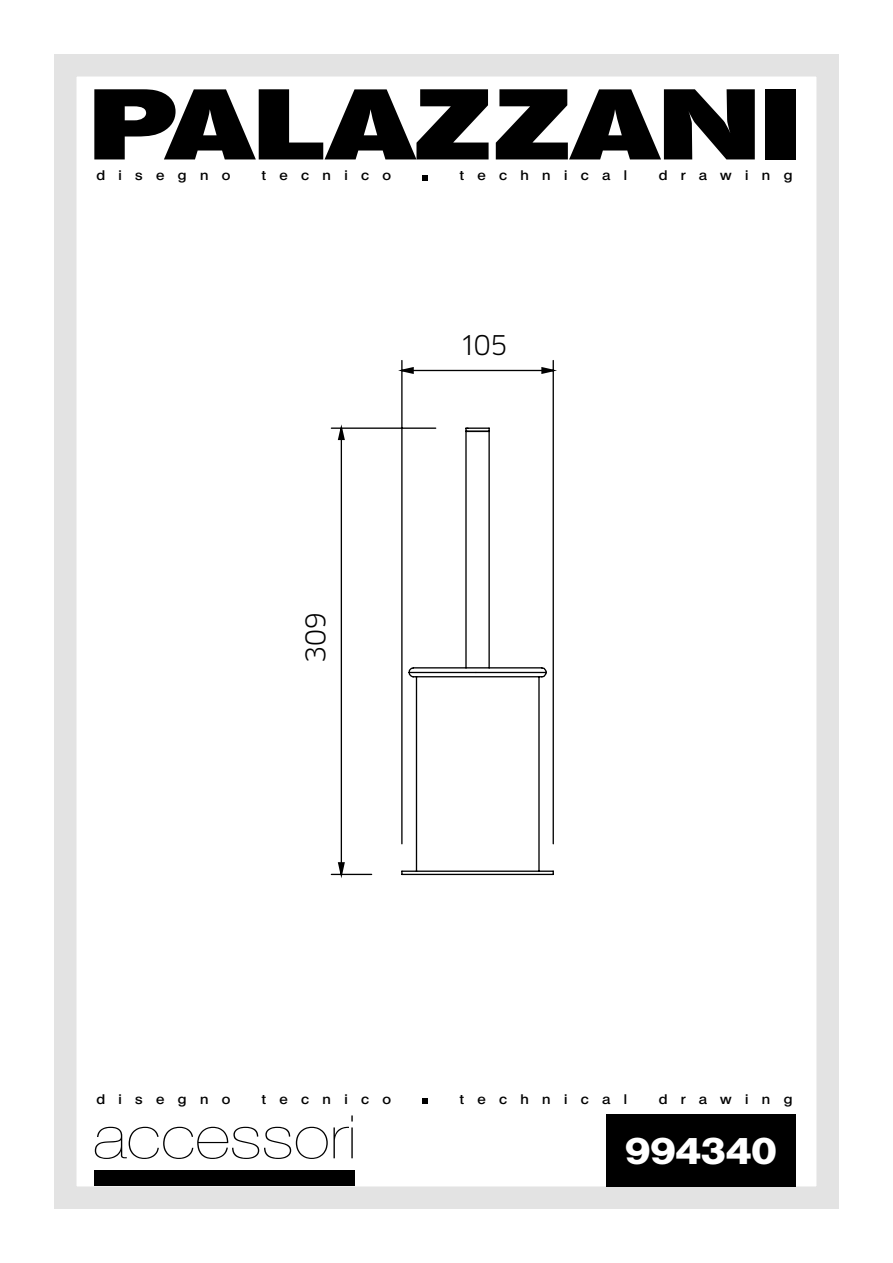
<style>
.page{position:relative;width:893px;height:1263px;background:#fff}
.page>*{position:absolute;margin:0;border:0;box-sizing:border-box;transform-origin:0 0}
.t1{font:200 60px "Helvetica Neue";color:#000;scale:1.15 1}
.t2{font:800 36px "Olympia";color:#fff;scale:1.1 1}
.t3{font:26.55px "Clan LF";color:#000}
.t4{font:600 13.5px "Olympia";letter-spacing:.9em;color:#000;scale:1.1 1}
</style>
<div class="page">
<div style="left:54px;top:54px;width:785px;height:1155px;border:22px solid #e3e3e3"></div>
<svg style="left:496px;top:89px;width:259px;height:70px"></svg>
<div style="left:765px;top:89px;width:31px;height:70px;background:#000"></div>
<svg style="left:94px;top:89px;width:395px;height:70px"></svg>
<svg style="left:422px;top:175px;width:6px;height:5px"></svg>
<svg style="left:422px;top:1098px;width:6px;height:6px"></svg>
<div style="left:606px;top:1114px;width:190px;height:72px;background:#000"></div>
<div style="left:94px;top:1170px;width:261px;height:16px;background:#000"></div>
<hr style="left:331px;top:427px;width:105px;height:2px;background:#000">
<hr style="left:331px;top:874px;width:41px;height:1px;background:#000">
<hr style="left:553px;top:360px;width:1px;height:484px;background:#000">
<hr style="left:401px;top:360px;width:2px;height:484px;background:#000">
<svg style="left:402px;top:368px;width:151px;height:5px"></svg>
<svg style="left:339px;top:428px;width:5px;height:446px"></svg>
<svg style="left:401px;top:427px;width:153px;height:449px"></svg>
<p class="t4" style="left:96px;top:168px;width:123px">disegno</p>
<p class="t4" style="left:262px;top:168px;width:119px">tecnico</p>
<p class="t4" style="left:460px;top:168px;width:154px">technical</p>
<p class="t4" style="left:659px;top:168px;width:123px">drawing</p>
<h3 class="t3" style="left:301px;top:663px;width:52px;rotate:-90deg">309</h3>
<h3 class="t3" style="left:461px;top:330px;width:47px">105</h3>
<p class="t4" style="left:96px;top:1091px;width:123px">disegno</p>
<p class="t4" style="left:262px;top:1091px;width:119px">tecnico</p>
<p class="t4" style="left:460px;top:1091px;width:154px">technical</p>
<p class="t4" style="left:659px;top:1091px;width:123px">drawing</p>
<h1 class="t1" style="left:93px;top:1102px;width:230px">accessori</h1>
<h2 class="t2" style="left:625px;top:1130px;width:139px">994340</h2>
</div>
